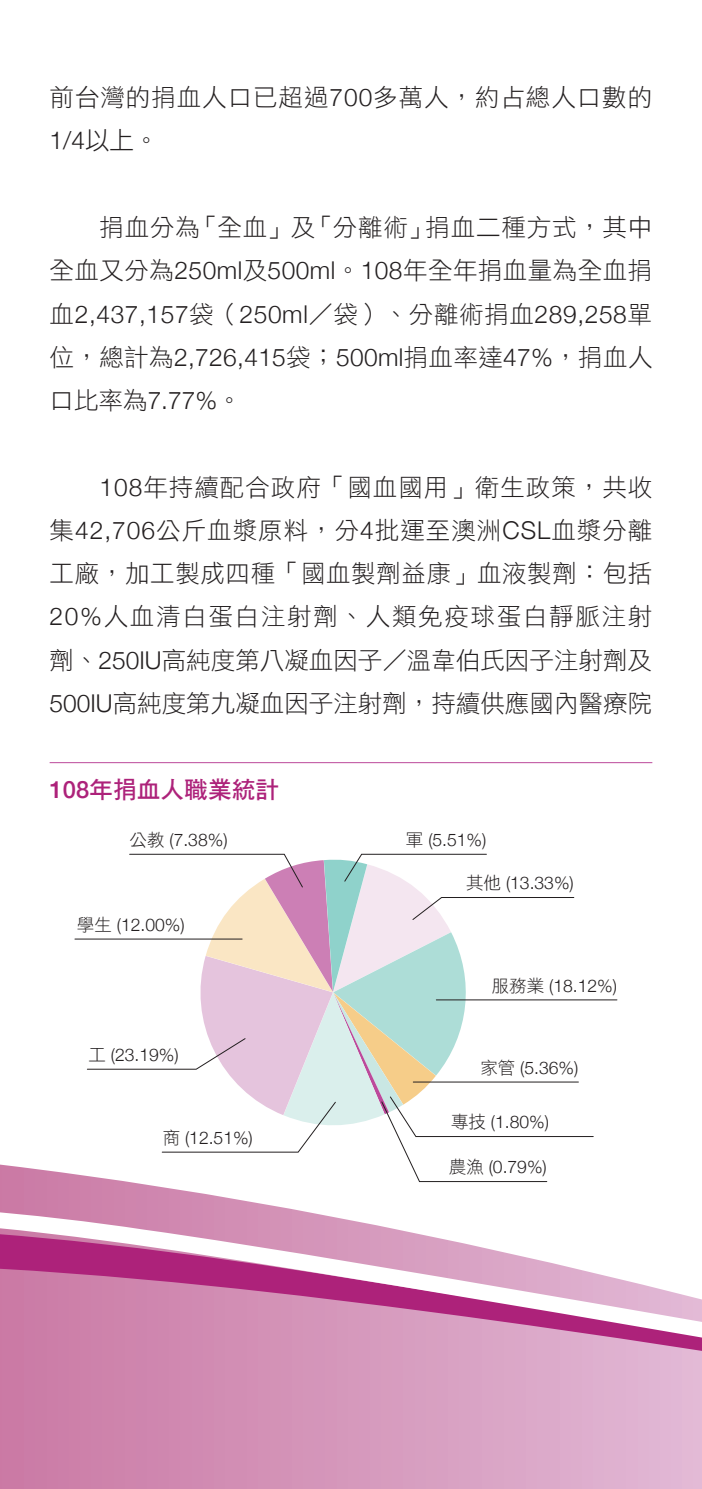
<style>
.page{position:relative;width:702px;height:1489px;background:#fff}
.page>*{position:absolute;margin:0;border:0;box-sizing:border-box;transform-origin:0 0}
.t1{font:24.5px/43.2px "DF Hei Std W3";letter-spacing:.02em;color:#231f20;text-align:right}
.t2{font:300 24.5px/43.2px "Helvetica Neue";letter-spacing:.025em;color:#231f20}
.t3{font:24.5px "DF Hei Std W3";letter-spacing:.04em;color:#231f20}
.t4{font:23.75px "DF Hei Std W7";color:#ad227a}
.t5{font:300 17.5px "Helvetica Neue";color:#231f20}
.s1{font-family:"Helvetica Neue";font-weight:300}
.s2{font-family:"DF Hei Std W3";font-weight:400}
.s3{font-family:"Helvetica Neue";font-weight:500}
</style>
<div class="page">
<svg style="left:0;top:1175px;width:702px;height:313px"></svg>
<hr style="left:50px;top:762px;width:602px;height:1px;background:#bc499b">
<hr style="left:436px;top:999px;width:181px;height:1px;background:#231f20">
<svg style="left:87px;top:853px;width:507px;height:329px"></svg>
<hr style="left:75px;top:938px;width:167px;height:1px;background:#231f20">
<p class="t3" style="left:50px;top:84px;width:604px">前台灣的捐血人口已超過<span class="s1">700</span>多萬人，約占總人口數的</p>
<p class="t2" style="left:50px;top:117px;width:110px">1/4<span class="s2">以上。</span></p>
<p class="t1" style="left:50px;top:205px;width:604px">捐血分為「全血」及「分離術」捐血二種方式，其中<br>全血又分為<span class="s1">250ml</span>及<span class="s1">500ml</span>。<span class="s1">108</span>年全年捐血量為全血捐</p>
<p class="t2" style="left:50px;top:290px;width:604px"><span class="s2">血</span>2,437,157<span class="s2">袋（</span>250ml<span class="s2">／袋）、分離術捐血</span>289,258<span class="s2">單位，總計為</span>2,726,415<span class="s2">袋；</span>500ml<span class="s2">捐血率達</span>47%<span class="s2">，捐血人</span></p>
<p class="t1" style="left:50px;top:378px;width:193px">口比率為<span class="s1">7.77%</span>。</p>
<p class="t1" style="left:50px;top:465px;width:604px;text-align:justify;text-indent:50px"><span class="s1">108</span>年持續配合政府「國血國用」衛生政策，共收集<span class="s1">42,706</span>公斤血漿原料，分<span class="s1">4</span>批運至澳洲<span class="s1">CSL</span>血漿分離工廠，加工製成四種「國血製劑益康」血液製劑：包括<span class="s1">20%</span>人血清白蛋白注射劑、人類免疫球蛋白靜脈注射劑、<span class="s1">250IU</span>高純度第八凝血因子／溫韋伯氏因子注射劑及<span class="s1">500IU</span>高純度第九凝血因子注射劑，持續供應國內醫療院</p>
<p class="t4" style="left:50px;top:776px;width:231px"><span class="s3">108</span>年捐血人職業統計</p>
<p class="t5" style="left:130px;top:825px;width:99px"><span class="s2">公教</span> (7.38%)</p>
<p class="t5" style="left:77px;top:910px;width:109px"><span class="s2">學生</span> (12.00%)</p>
<p class="t5" style="left:88px;top:1040px;width:92px"><span class="s2">工</span> (23.19%)</p>
<p class="t5" style="left:163px;top:1123px;width:92px"><span class="s2">商</span> (12.51%)</p>
<p class="t5" style="left:406px;top:825px;width:82px"><span class="s2">軍</span> (5.51%)</p>
<p class="t5" style="left:466px;top:868px;width:109px"><span class="s2">其他</span> (13.33%)</p>
<p class="t5" style="left:491px;top:971px;width:127px"><span class="s2">服務業</span> (18.12%)</p>
<p class="t5" style="left:480px;top:1053px;width:99px"><span class="s2">家管</span> (5.36%)</p>
<p class="t5" style="left:451px;top:1107px;width:99px"><span class="s2">專技</span> (1.80%)</p>
<p class="t5" style="left:449px;top:1152px;width:99px"><span class="s2">農漁</span> (0.79%)</p>
</div>
